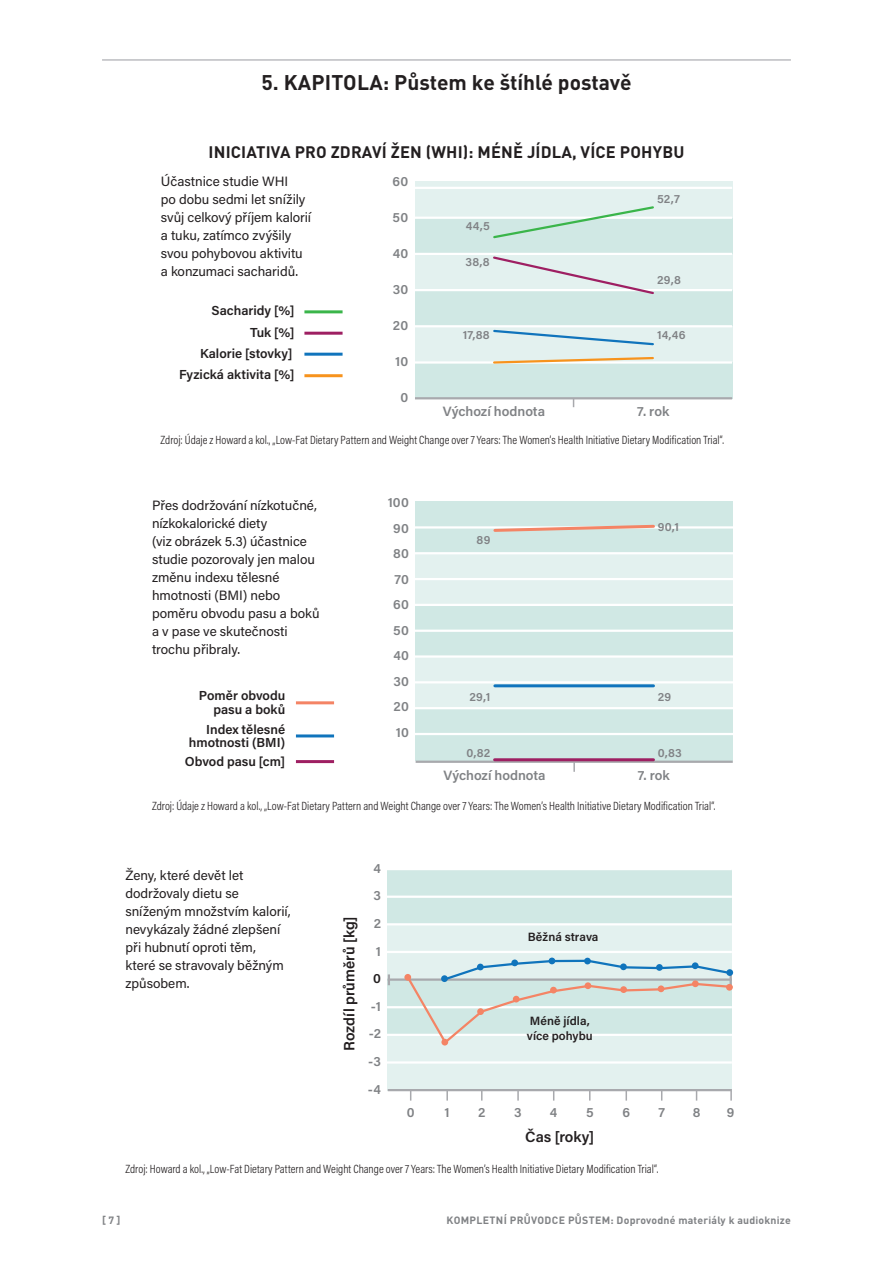
<style>
.page{position:relative;width:893px;height:1263px;background:#fff}
.page>*{position:absolute;margin:0;border:0;box-sizing:border-box;transform-origin:0 0}
.t1{font:700 21px "DIN Pro";color:#231f20}
.t2{font:700 16.5px "DIN Pro";letter-spacing:.01em;color:#231f20}
.t3{font:600 15px "Acumin Pro";letter-spacing:-.005em;color:#231f20}
.t4{font:13.5px/18px "Acumin Pro";letter-spacing:-.005em;color:#231f20}
.t5{font:600 13.5px/25.5px "Acumin Pro";color:#808285;text-align:justify}
.t6{font:600 13.5px "Acumin Pro";color:#231f20}
.t7{font:600 13.05px/13.5px "Acumin Pro";color:#231f20;text-align:right}
.t8{font:300 12px "Acumin Pro Cond";color:#231f20}
.t9{font:600 12px "Acumin Pro";letter-spacing:.02em;color:#808285}
.t10{font:600 12px/14.4px "Acumin Pro";letter-spacing:.005em;color:#231f20}
.t11{font:700 10.5px "DIN Pro";letter-spacing:.02em;color:#808285}
</style>
<div class="page">
<hr style="left:102px;top:59px;width:689px;height:2px;background:#bcbdc0">
<div style="left:415px;top:254px;width:317px;height:36px;background:#e3f1ef"></div>
<div style="left:415px;top:218px;width:317px;height:36px;background:#d0e8e4"></div>
<div style="left:415px;top:182px;width:317px;height:36px;background:#e3f1ef"></div>
<div style="left:415px;top:290px;width:317px;height:36px;background:#d0e8e4"></div>
<div style="left:415px;top:326px;width:317px;height:36px;background:#e3f1ef"></div>
<div style="left:415px;top:362px;width:317px;height:36px;background:#d0e8e4"></div>
<hr style="left:415px;top:397px;width:317px;height:2px;background:#a8a9ad">
<hr style="left:415px;top:187px;width:317px;height:2px;background:#fff">
<hr style="left:415px;top:217px;width:317px;height:2px;background:#fff">
<hr style="left:415px;top:253px;width:317px;height:2px;background:#fff">
<hr style="left:415px;top:289px;width:317px;height:2px;background:#fff">
<hr style="left:415px;top:325px;width:317px;height:2px;background:#fff">
<hr style="left:415px;top:361px;width:317px;height:3px;background:#fff">
<svg style="left:492px;top:206px;width:163px;height:33px"></svg>
<svg style="left:493px;top:256px;width:161px;height:38px"></svg>
<svg style="left:493px;top:329px;width:161px;height:17px"></svg>
<svg style="left:492px;top:357px;width:163px;height:7px"></svg>
<hr style="left:304px;top:353px;width:39px;height:3px;background:#1074bc">
<hr style="left:304px;top:332px;width:39px;height:3px;background:#9e1f62">
<hr style="left:304px;top:310px;width:39px;height:3px;background:#3ab54a">
<hr style="left:304px;top:374px;width:39px;height:3px;background:#f7931d">
<hr style="left:296px;top:734px;width:38px;height:3px;background:#1074bc">
<hr style="left:296px;top:760px;width:38px;height:3px;background:#9e1f62">
<hr style="left:296px;top:701px;width:38px;height:3px;background:#f48465">
<svg style="left:573px;top:763px;width:2px;height:9px"></svg>
<div style="left:416px;top:708px;width:317px;height:53px;background:#d0e8e4"></div>
<div style="left:416px;top:656px;width:317px;height:53px;background:#e3f1ef"></div>
<div style="left:416px;top:604px;width:317px;height:52px;background:#d0e8e4"></div>
<div style="left:416px;top:553px;width:317px;height:52px;background:#e3f1ef"></div>
<div style="left:416px;top:502px;width:317px;height:51px;background:#d0e8e4"></div>
<hr style="left:411px;top:630px;width:338px;height:2px;background:#fff">
<hr style="left:411px;top:604px;width:338px;height:2px;background:#fff">
<hr style="left:411px;top:578px;width:338px;height:2px;background:#fff">
<hr style="left:411px;top:552px;width:338px;height:2px;background:#fff">
<hr style="left:411px;top:526px;width:338px;height:3px;background:#fff">
<hr style="left:411px;top:733px;width:338px;height:2px;background:#fff">
<hr style="left:411px;top:707px;width:338px;height:2px;background:#fff">
<hr style="left:411px;top:681px;width:338px;height:2px;background:#fff">
<hr style="left:411px;top:655px;width:338px;height:3px;background:#fff">
<hr style="left:416px;top:761px;width:317px;height:2px;background:#a8a9ad">
<svg style="left:492px;top:524px;width:165px;height:8px"></svg>
<hr style="left:495px;top:684px;width:158px;height:3px;background:#1074bc">
<hr style="left:495px;top:758px;width:158px;height:3px;background:#9e1f62">
<svg style="left:446px;top:1091px;width:2px;height:9px"></svg>
<svg style="left:517px;top:1091px;width:2px;height:9px"></svg>
<svg style="left:625px;top:1091px;width:2px;height:9px"></svg>
<svg style="left:730px;top:1091px;width:2px;height:9px"></svg>
<div style="left:388px;top:1035px;width:344px;height:55px;background:#e3f1ef"></div>
<div style="left:388px;top:924px;width:344px;height:55px;background:#e3f1ef"></div>
<div style="left:388px;top:980px;width:344px;height:54px;background:#d0e8e4"></div>
<div style="left:388px;top:869px;width:344px;height:56px;background:#d0e8e4"></div>
<hr style="left:388px;top:978px;width:344px;height:3px;background:#a8a9ad">
<hr style="left:386px;top:951px;width:346px;height:2px;background:#fff">
<hr style="left:386px;top:923px;width:346px;height:2px;background:#fff">
<hr style="left:386px;top:895px;width:346px;height:3px;background:#fff">
<hr style="left:386px;top:868px;width:346px;height:2px;background:#fff">
<hr style="left:388px;top:1089px;width:344px;height:2px;background:#a8a9ad">
<hr style="left:386px;top:1061px;width:346px;height:2px;background:#fff">
<hr style="left:386px;top:1034px;width:346px;height:2px;background:#fff">
<hr style="left:386px;top:1006px;width:346px;height:2px;background:#fff">
<svg style="left:388px;top:974px;width:2px;height:11px"></svg>
<svg style="left:406px;top:958px;width:328px;height:88px"></svg>
<div style="left:726px;top:969px;width:7px;height:7px;background:#1074bc;border-radius:50%"></div>
<div style="left:726px;top:984px;width:7px;height:7px;background:#f48465;border-radius:50%"></div>
<h1 class="t1" style="left:261px;top:69px;width:372px">5. KAPITOLA: Půstem ke štíhlé postavě</h1>
<p class="t2" style="left:209px;top:141px;width:477px">INICIATIVA PRO ZDRAVÍ ŽEN (WHI): MÉNĚ JÍDLA, VÍCE POHYBU</p>
<p class="t4" style="left:161px;top:172px;width:152px">Účastnice studie WHI<br>po dobu sedmi let snížily svůj celkový příjem kalorií a tuku, zatímco zvýšily svou pohybovou aktivitu a konzumaci sacharidů.</p>
<p class="t7" style="left:212px;top:303px;width:84px">Sacharidy [%]</p>
<p class="t7" style="left:250px;top:326px;width:46px">Tuk [%]</p>
<p class="t7" style="left:200px;top:347px;width:94px">Kalorie [stovky]</p>
<p class="t7" style="left:179px;top:367px;width:117px">Fyzická aktivita [%]</p>
<p class="t5" style="left:392px;top:168px;width:17px">60</p>
<p class="t5" style="left:393px;top:204px;width:17px">50</p>
<p class="t5" style="left:393px;top:240px;width:17px">40</p>
<p class="t5" style="left:393px;top:276px;width:17px">30</p>
<p class="t5" style="left:393px;top:312px;width:17px">20</p>
<p class="t5" style="left:395px;top:348px;width:15px">10</p>
<p class="t5" style="left:400px;top:383px;width:9px">0</p>
<p class="t9" style="left:466px;top:218px;width:25px">44,5</p>
<p class="t9" style="left:466px;top:253px;width:26px">38,8</p>
<p class="t9" style="left:657px;top:190px;width:24px">52,7</p>
<p class="t9" style="left:657px;top:272px;width:25px">29,8</p>
<p class="t9" style="left:463px;top:326px;width:29px">17,88</p>
<p class="t9" style="left:657px;top:326px;width:30px">14,46</p>
<p class="t5" style="left:443px;top:398px;width:104px">Výchozí hodnota</p>
<p class="t5" style="left:637px;top:398px;width:34px">7. rok</p>
<p class="t8" style="left:161px;top:432px;width:565px">Zdroj: Údaje z Howard a kol., „Low-Fat Dietary Pattern and Weight Change over 7 Years: The Women’s Health Initiative Dietary Modification Trial“.</p>
<p class="t4" style="left:152px;top:495px;width:169px">Přes dodržování nízkotučné, nízkokalorické diety<br>(viz obrázek 5.3) účastnice studie pozorovaly jen malou změnu indexu tělesné hmotnosti (BMI) nebo poměru obvodu pasu a boků a v pase ve skutečnosti trochu přibraly.</p>
<p class="t7" style="left:199px;top:688px;width:88px">Poměr obvodu pasu a boků</p>
<p class="t7" style="left:189px;top:722px;width:98px">Index tělesné hmotnosti (BMI)</p>
<p class="t7" style="left:185px;top:754px;width:102px">Obvod pasu [cm]</p>
<p class="t5" style="left:388px;top:489px;width:23px;text-align:center">100<br>90<br>80<br>70<br>60<br>50<br>40<br>30<br>20<br>10</p>
<p class="t9" style="left:477px;top:531px;width:15px">89</p>
<p class="t9" style="left:469px;top:688px;width:22px">29,1</p>
<p class="t9" style="left:467px;top:744px;width:25px">0,82</p>
<p class="t9" style="left:658px;top:518px;width:23px">90,1</p>
<p class="t9" style="left:658px;top:688px;width:15px">29</p>
<p class="t9" style="left:658px;top:744px;width:26px">0,83</p>
<p class="t5" style="left:443px;top:762px;width:104px">Výchozí hodnota</p>
<p class="t5" style="left:638px;top:762px;width:34px">7. rok</p>
<p class="t8" style="left:152px;top:799px;width:565px">Zdroj: Údaje z Howard a kol., „Low-Fat Dietary Pattern and Weight Change over 7 Years: The Women’s Health Initiative Dietary Modification Trial“.</p>
<p class="t4" style="left:125px;top:866px;width:167px">Ženy, které devět let dodržovaly dietu se sníženým množstvím kalorií, nevykázaly žádné zlepšení při hubnutí oproti těm,<br>které se stravovaly běžným způsobem.</p>
<p class="t3" style="left:339px;top:1051px;width:136px;rotate:-90deg">Rozdíl průměrů [kg]</p>
<p class="t5" style="left:373px;top:853px;width:9px;line-height:27.6px">4<br>3<br>2<br>1</p>
<p class="t6" style="left:373px;top:969px;width:9px">0</p>
<p class="t5" style="left:368px;top:992px;width:14px;line-height:27.6px">-1 -2 -3</p>
<p class="t5" style="left:368px;top:1076px;width:15px">-4</p>
<p class="t10" style="left:528px;top:929px;width:72px">Běžná strava</p>
<p class="t10" style="left:527px;top:1013px;width:67px">Méně jídla, více pohybu</p>
<p class="t5" style="left:407px;top:1099px;width:9px">0</p>
<p class="t5" style="left:445px;top:1099px;width:7px">1</p>
<p class="t5" style="left:478px;top:1099px;width:9px">2</p>
<p class="t5" style="left:514px;top:1099px;width:9px">3</p>
<p class="t5" style="left:550px;top:1099px;width:9px">4</p>
<p class="t5" style="left:586px;top:1099px;width:9px">5</p>
<p class="t5" style="left:622px;top:1099px;width:9px">6</p>
<p class="t5" style="left:658px;top:1099px;width:8px">7</p>
<p class="t5" style="left:693px;top:1099px;width:9px">8</p>
<p class="t5" style="left:727px;top:1099px;width:9px">9</p>
<p class="t3" style="left:525px;top:1126px;width:70px">Čas [roky]</p>
<p class="t8" style="left:125px;top:1161px;width:534px">Zdroj: Howard a kol., „Low-Fat Dietary Pattern and Weight Change over 7 Years: The Women’s Health Initiative Dietary Modification Trial“.</p>
<p class="t11" style="left:102px;top:1213px;width:20px">[ 7 ]</p>
<p class="t11" style="left:447px;top:1213px;width:346px">KOMPLETNÍ PRŮVODCE PŮSTEM: Doprovodné materiály k audioknize</p>
</div>
